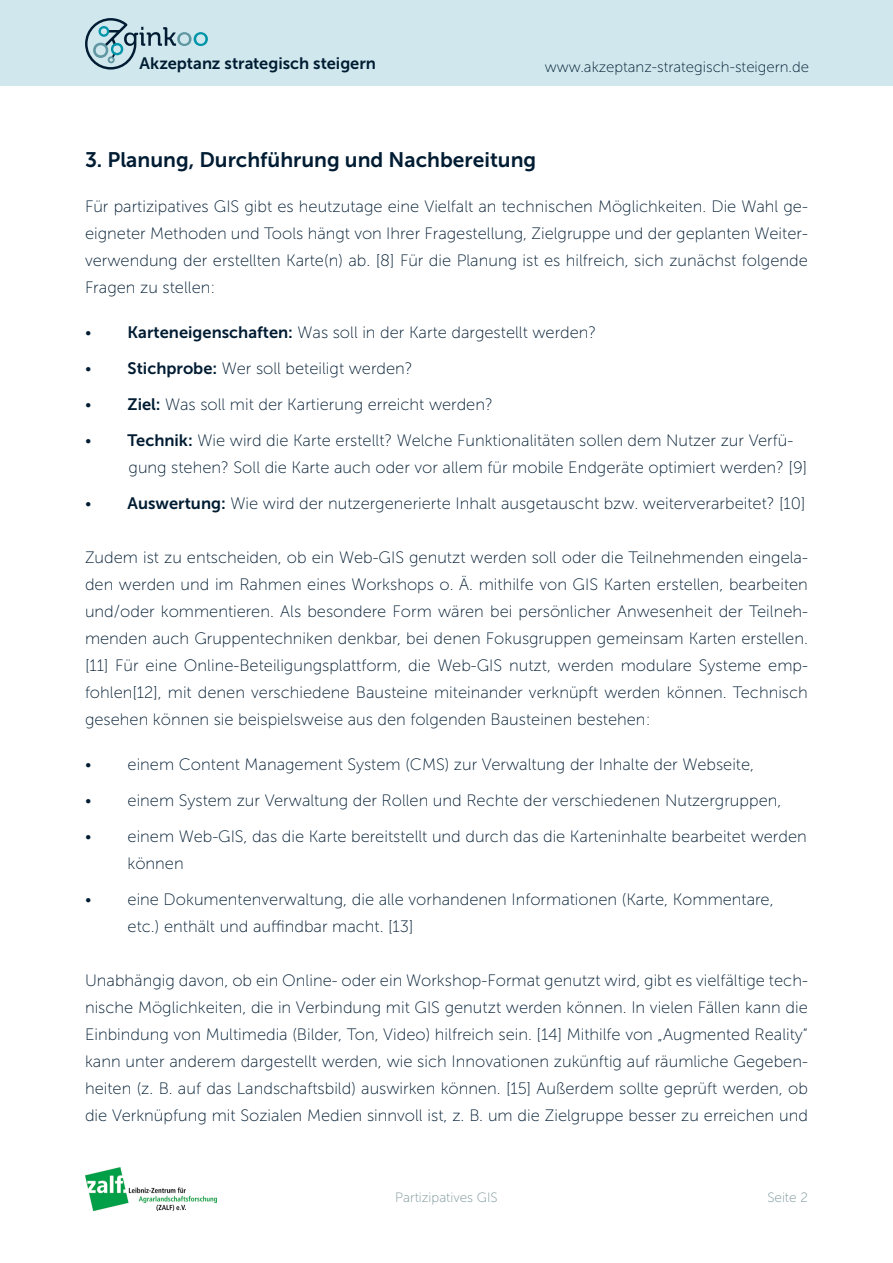
<style>
.page{position:relative;width:893px;height:1263px;background:#fff}
.page>*{position:absolute;margin:0;border:0;box-sizing:border-box;transform-origin:0 0}
.t1{font:21px "Museo Sans 700";color:#001c32}
.t2{font:16.5px/27px "Museo Sans 100";color:#001c32;text-align:justify}
.t3{font:16.5px "Museo Sans 700";color:#001c32}
.t4{font:15px "Museo Sans 100";color:#001c32}
.t5{font:13.5px "Museo Sans 100";color:#7b9497}
.s1{font-family:"Museo Sans 700"}
</style>
<div class="page">
<div style="left:0;top:0;width:893px;height:85px;background:#d0e8ed"></div>
<svg style="left:85px;top:18px;width:123px;height:52px"></svg>
<img style="left:85px;top:1167px;width:131px;height:44px">
<p class="t3" style="left:139px;top:55px;width:238px">Akzeptanz strategisch steigern</p>
<p class="t4" style="left:545px;top:59px;width:266px">www.akzeptanz-strategisch-steigern.de</p>
<p class="t1" style="left:85px;top:148px;width:453px">3. Planung, Durchführung und Nachbereitung</p>
<p class="t2" style="left:85px;top:193px;width:724px">Für partizipatives GIS gibt es heutzutage eine Vielfalt an technischen Möglichkeiten. Die Wahl ge&shy;eigneter Methoden und Tools hängt von Ihrer Fragestellung, Zielgruppe und der geplanten Weiter&shy;verwendung der erstellten Karte(n) ab. [8] Für die Planung ist es hilfreich, sich zunächst folgende Fragen zu stellen:</p>
<p class="t2" style="left:85px;top:319px;width:513px">• <span class="s1">Karteneigenschaften:</span> Was soll in der Karte dargestellt werden?</p>
<p class="t2" style="left:85px;top:355px;width:329px">• <span class="s1">Stichprobe:</span> Wer soll beteiligt werden?</p>
<p class="t2" style="left:85px;top:391px;width:409px">• <span class="s1">Ziel:</span> Was soll mit der Kartierung erreicht werden?</p>
<p class="t2" style="left:129px;top:427px;width:680px;text-indent:-43px">• <span class="s1">Technik:</span> Wie wird die Karte erstellt? Welche Funktionalitäten sollen dem Nutzer zur Verfü&shy;gung stehen? Soll die Karte auch oder vor allem für mobile Endgeräte optimiert werden? [9]</p>
<p class="t2" style="left:85px;top:490px;width:722px">• <span class="s1">Auswertung:</span> Wie wird der nutzergenerierte Inhalt ausgetauscht bzw. weiterverarbeitet? [10]</p>
<p class="t2" style="left:85px;top:544px;width:724px">Zudem ist zu entscheiden, ob ein Web-GIS genutzt werden soll oder die Teilnehmenden eingela&shy;den werden und im Rahmen eines Workshops o. Ä. mithilfe von GIS Karten erstellen, bearbeiten und/oder kommentieren. Als besondere Form wären bei persönlicher Anwesenheit der Teilneh&shy;menden auch Gruppentechniken denkbar, bei denen Fokusgruppen gemeinsam Karten erstellen. [11] Für eine Online-Beteiligungsplattform, die Web-GIS nutzt, werden modulare Systeme emp&shy;fohlen[12], mit denen verschiedene Bausteine miteinander verknüpft werden können. Technisch gesehen können sie beispielsweise aus den folgenden Bausteinen bestehen:</p>
<p class="t2" style="left:85px;top:751px;width:671px">• einem Content Management System (CMS) zur Verwaltung der Inhalte der Webseite,</p>
<p class="t2" style="left:85px;top:787px;width:698px">• einem System zur Verwaltung der Rollen und Rechte der verschiedenen Nutzergruppen,</p>
<p class="t2" style="left:128px;top:823px;width:681px;text-indent:-43px">• einem Web-GIS, das die Karte bereitstellt und durch das die Karteninhalte bearbeitet werden können</p>
<p class="t2" style="left:128px;top:886px;width:648px;text-indent:-43px">• eine Dokumentenverwaltung, die alle vorhandenen Informationen (Karte, Kommentare, etc.) enthält und auffindbar macht. [13]</p>
<p class="t2" style="left:85px;top:967px;width:724px">Unabhängig davon, ob ein Online- oder ein Workshop-Format genutzt wird, gibt es vielfältige tech&shy;nische Möglichkeiten, die in Verbindung mit GIS genutzt werden können. In vielen Fällen kann die Einbindung von Multimedia (Bilder, Ton, Video) hilfreich sein. [14] Mithilfe von „Augmented Reality“ kann unter anderem dargestellt werden, wie sich Innovationen zukünftig auf räumliche Gegeben&shy;heiten (z. B. auf das Landschaftsbild) auswirken können. [15] Außerdem sollte geprüft werden, ob die Verknüpfung mit Sozialen Medien sinnvoll ist, z. B. um die Zielgruppe besser zu erreichen und</p>
<p class="t5" style="left:395px;top:1190px;width:104px">Partizipatives GIS</p>
<p class="t5" style="left:767px;top:1190px;width:42px">Seite 2</p>
</div>
